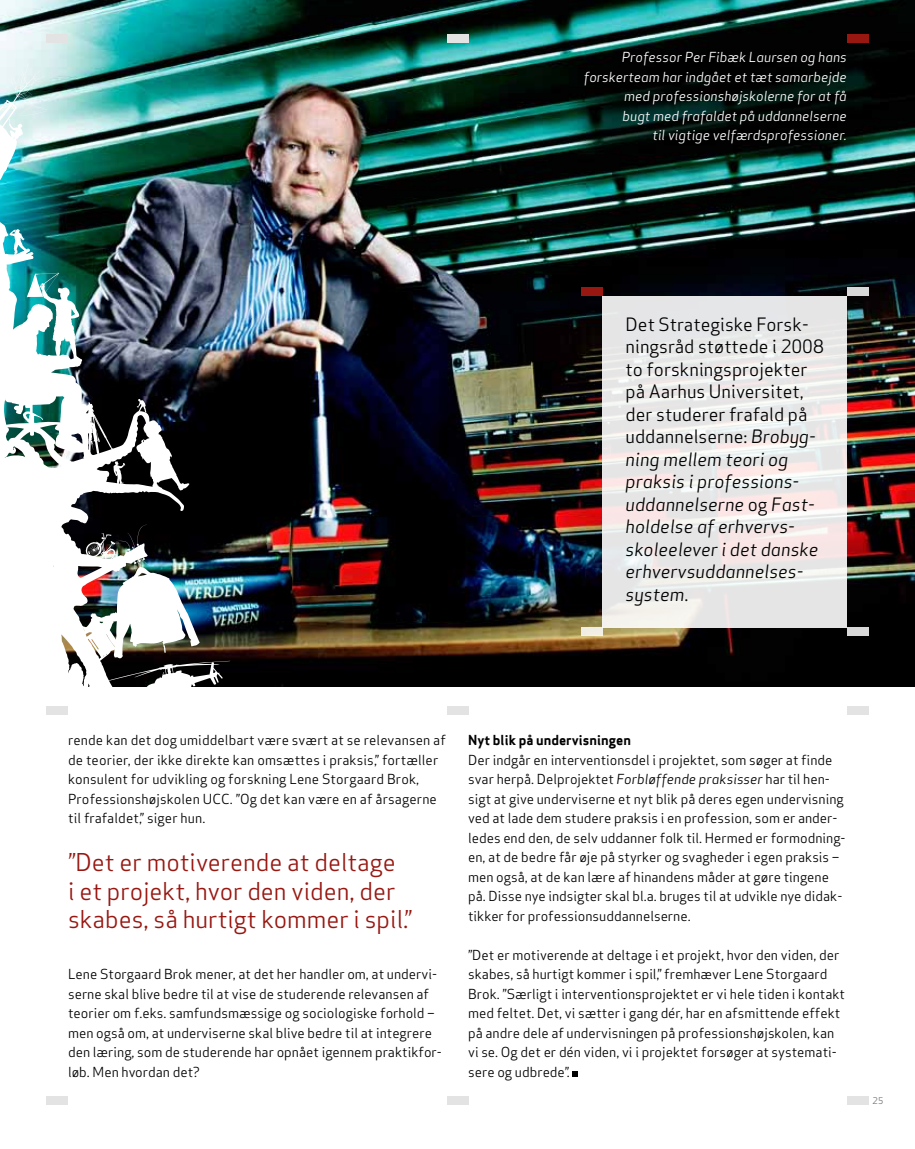
<style>
.page{position:relative;width:915px;height:1149px;background:#fff}
.page>*{position:absolute;margin:0;border:0;box-sizing:border-box;transform-origin:0 0}
.t1{font:24px/28.5px "Apex Sans Book T";color:#981711}
.t2{font:18px/22.5px "Apex Sans Book Italic T";color:#000}
.t3{font:18px/22.5px "Apex Sans Book T";color:#000}
.t4{font:13.5px/19.5px "Apex Sans Book T";color:#000}
.t5{font:13.5px/19.5px "Apex Sans Book Italic T";color:#fff;text-align:right}
.t6{font:13.5px "Apex Sans Bold T";color:#000}
.t7{font:9px "Apex Sans Book T";color:#706f6f}
.s1{font-family:"Apex Sans Book Italic T"}
.s2{font-family:"Apex Sans Book T"}
</style>
<div class="page">
<div style="left:846px;top:1096px;width:21px;height:8px;background:#e3e3e3"></div>
<div style="left:47px;top:1096px;width:21px;height:8px;background:#e3e3e3"></div>
<div style="left:446px;top:1096px;width:22px;height:8px;background:#e3e3e3"></div>
<img style="left:258px;top:0;width:656px;height:686px">
<div style="left:446px;top:34px;width:22px;height:9px;background:#e3e3e3"></div>
<div style="left:846px;top:287px;width:21px;height:9px;background:#d9d8d8"></div>
<div style="left:846px;top:627px;width:21px;height:9px;background:#d8d8d8"></div>
<div style="left:581px;top:627px;width:22px;height:9px;background:#f1efe5"></div>
<div style="left:846px;top:34px;width:21px;height:9px;background:#981711"></div>
<img style="left:0;top:0;width:258px;height:715px">
<div style="left:47px;top:706px;width:21px;height:8px;background:#e3e3e3"></div>
<div style="left:446px;top:706px;width:22px;height:8px;background:#e3e3e3"></div>
<div style="left:846px;top:706px;width:21px;height:8px;background:#e3e3e3"></div>
<svg style="left:572px;top:1071px;width:5px;height:5px"></svg>
<svg style="left:602px;top:296px;width:244px;height:331px;background:#ebe9e8"></svg>
<div style="left:581px;top:287px;width:21px;height:9px;background:#981711"></div>
<p class="t5" style="left:583px;top:47px;width:264px">Professor Per Fibæk Laursen og hans forskerteam har indgået et tæt samarbejde med professionshøjskolerne for at få<br>bugt med frafaldet på uddannelserne<br>til vigtige velfærdsprofessioner.</p>
<h2 class="t3" style="left:625px;top:312px;width:200px">Det Strategiske Forsk&shy;ningsråd støttede i 2008 to forskningsprojekter på Aarhus U niversitet, der studerer frafald på uddannelserne: <span class="s1">Brobyg-</span></h2>
<h2 class="t2" style="left:625px;top:447px;width:194px">ning mellem teori og praksis i professions&shy;uddannelserne <span class="s2">og</span> Fast&shy;holdelse af erhvervs&shy;skoleelever i det danske erhvervsuddannelses&shy;system<span class="s2">.</span></h2>
<p class="t4" style="left:68px;top:730px;width:379px">rende kan det dog umiddelbart være svært at se relevansen af de teorier, der ikke direkte kan omsættes i praksis,” fortæller konsulent for udvikling og forskning Lene Storgaard Brok, Professionshøjskolen UCC</p>
<p class="t4" style="left:230px;top:788px;width:208px">. ”Og det kan være en af årsagerne</p>
<p class="t4" style="left:68px;top:808px;width:139px">til frafaldet,” siger hun.</p>
<h1 class="t1" style="left:68px;top:847px;width:345px">”Det er motiverende at deltage<br>i et projekt, hvor den viden, der skabes, så hurtigt kommer i spil.”</h1>
<p class="t4" style="left:68px;top:964px;width:375px">Lene Storgaard Brok mener, at det her handler om, at undervi&shy;serne skal blive bedre til at vise de studerende relevansen af teorier om f.eks. samfundsmæssige og sociologiske forhold – men også om, at underviserne skal blive bedre til at integrere den læring, som de studerende har opnået igennem praktikfor&shy;løb. Men hvordan det?</p>
<p class="t6" style="left:468px;top:731px;width:164px">Nyt blik på undervisningen</p>
<p class="t4" style="left:468px;top:749px;width:379px">Der indgår en interventionsdel i projektet, som søger at finde svar herpå. D elprojektet <span class="s1">Forbløffende praksisser</span> har til hen&shy;sigt at give underviserne et nyt blik på deres egen undervisning ved at lade dem studere praksis i en profession, som er ander&shy;ledes end den, de selv uddanner folk til. Hermed er formodning&shy;en, at de bedre får øje på styrker og svagheder i egen praksis – men også, at de kan lære af hinandens måder at gøre tingene på. Disse nye indsigter skal bl.a. bruges til at udvikle nye didak&shy;tikker for professionsuddannelserne.</p>
<p class="t4" style="left:468px;top:944px;width:378px">”Det er motiverende at deltage i et projekt, hvor den viden, der skabes, så hurtigt kommer i spil,” fremhæver Lene Storgaard Brok. ”Særligt i interventionsprojektet er vi hele tiden i kontakt med feltet. D et, vi sætter i gang dér, har en afsmittende effekt på andre dele af undervisningen på professionshøjskolen, kan vi se. Og det er dén viden, vi i projektet forsøger at systemati&shy;sere og udbrede”.</p>
<p class="t7" style="left:872px;top:1094px;width:13px">25</p>
</div>
